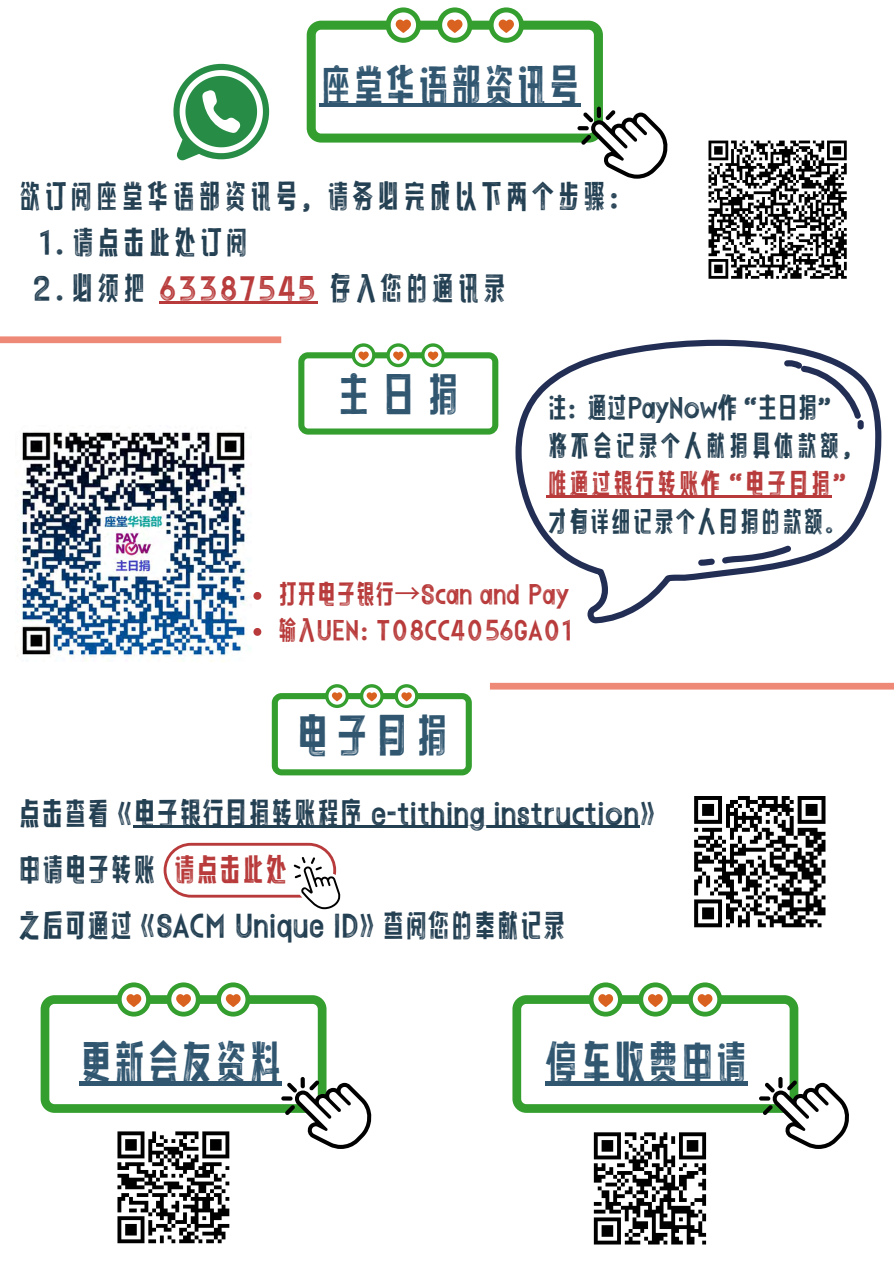
<style>
.page{position:relative;width:894px;height:1264px;background:#fff}
.page>*{position:absolute;margin:0;border:0;box-sizing:border-box;transform-origin:0 0}
.t1{font:45px "Hello Font ID You Qi Ti";color:#305670}
.t2{font:43.5px "Hello Font ID You Qi Ti";color:#305670}
.t3{font:31.05px "Hello Font ID You Qi Ti";letter-spacing:.075em;color:#233f52}
.t4{font:30.6px/56.2px "Hello Font ID You Qi Ti";color:#233f52}
.t5{font:27.45px "Hello Font ID You Qi Ti";letter-spacing:-.025em;color:#233f52}
.t6{font:27.45px "Hello Font ID You Qi Ti";letter-spacing:.075em;color:#233f52}
.t7{font:27.45px "Hello Font ID You Qi Ti";letter-spacing:.045em;color:#b83a3a}
.t8{font:27.45px "Hello Font ID You Qi Ti";letter-spacing:.025em;color:#233f52}
.t9{font:25.95px "Hello Font ID You Qi Ti";color:#b83a3a}
.s1{color:#b83a3a}
.s2{font-family:"Noto Sans CJ Ksc"}
</style>
<div class="page">
<div style="left:490px;top:683px;width:403px;height:6px;background:#ef8977"></div>
<hr style="left:133px;top:825px;width:506px;height:3px;background:#233f52">
<img style="left:17px;top:431px;width:233px;height:230px">
<div style="left:0;top:336px;width:281px;height:7px;background:#ef8977"></div>
<hr style="left:159px;top:301px;width:158px;height:2px;background:#b83a3a">
<svg style="left:694px;top:796px;width:132px;height:132px"></svg>
<svg style="left:708px;top:140px;width:139px;height:139px"></svg>
<svg style="left:41px;top:982px;width:330px;height:262px"></svg>
<svg style="left:512px;top:982px;width:336px;height:263px"></svg>
<svg style="left:306px;top:7px;width:361px;height:172px"></svg>
<svg style="left:298px;top:343px;width:200px;height:91px"></svg>
<svg style="left:173px;top:64px;width:96px;height:97px"></svg>
<svg style="left:515px;top:340px;width:366px;height:283px"></svg>
<svg style="left:783px;top:360px;width:80px;height:69px"></svg>
<svg style="left:698px;top:558px;width:16px;height:7px"></svg>
<svg style="left:721px;top:545px;width:70px;height:19px"></svg>
<svg style="left:272px;top:684px;width:199px;height:91px"></svg>
<svg style="left:163px;top:842px;width:177px;height:67px"></svg>
<svg style="left:253px;top:592px;width:8px;height:8px"></svg>
<svg style="left:253px;top:628px;width:8px;height:8px"></svg>
<hr style="left:546px;top:495px;width:285px;height:2px;background:#b83a3a">
<hr style="left:79px;top:1081px;width:202px;height:4px;background:#305670">
<hr style="left:319px;top:103px;width:261px;height:4px;background:#305670">
<p class="t2" style="left:319px;top:60px;width:262px">座堂华语部资讯号</p>
<p class="t3" style="left:18px;top:177px;width:615px">欲订阅座堂华语部资讯号，请务必完成以下两个步骤：</p>
<h2 class="t3" style="left:39px;top:224px;width:211px">1.请点击此处订阅</h2>
<p class="t3" style="left:33px;top:270px;width:474px">2.必须把 <span class="s1">63387545</span> 存入您的通讯录</p>
<p class="t1" style="left:337px;top:368px;width:124px">主日捐</p>
<p class="t5" style="left:546px;top:391px;width:292px">注：通过PayNow作“主日捐”</p>
<p class="t6" style="left:546px;top:429px;width:317px">将不会记录个人献捐具体款额，</p>
<p class="t7" style="left:546px;top:467px;width:307px">唯通过银行转账作“电子月捐”</p>
<p class="t8" style="left:546px;top:505px;width:300px">才有详细记录个人月捐的款额。</p>
<p class="t9" style="left:277px;top:578px;width:293px">打开电子银行<span class="s2">→</span>Scan and Pay</p>
<p class="t9" style="left:277px;top:614px;width:296px">输入UEN: T08CC4056GA01</p>
<p class="t1" style="left:295px;top:709px;width:155px">电子月捐</p>
<p class="t4" style="left:18px;top:786px;width:645px">点击查看《电子银行月捐转账程序 e-tithing instruction》</p>
<h1 class="t4" style="left:18px;top:843px;width:139px">申请电子转账</h1>
<p class="t4" style="left:18px;top:843px;width:548px;text-indent:155px"><span class="s1">请点击此处<br></span>之后可通过《SACM Unique ID》查阅您的奉献记录</p>
<h1 class="t1" style="left:79px;top:1035px;width:204px">更新会友资料</h1>
<p class="t1" style="left:545px;top:1035px;width:204px">停车收费申请</p>
</div>
